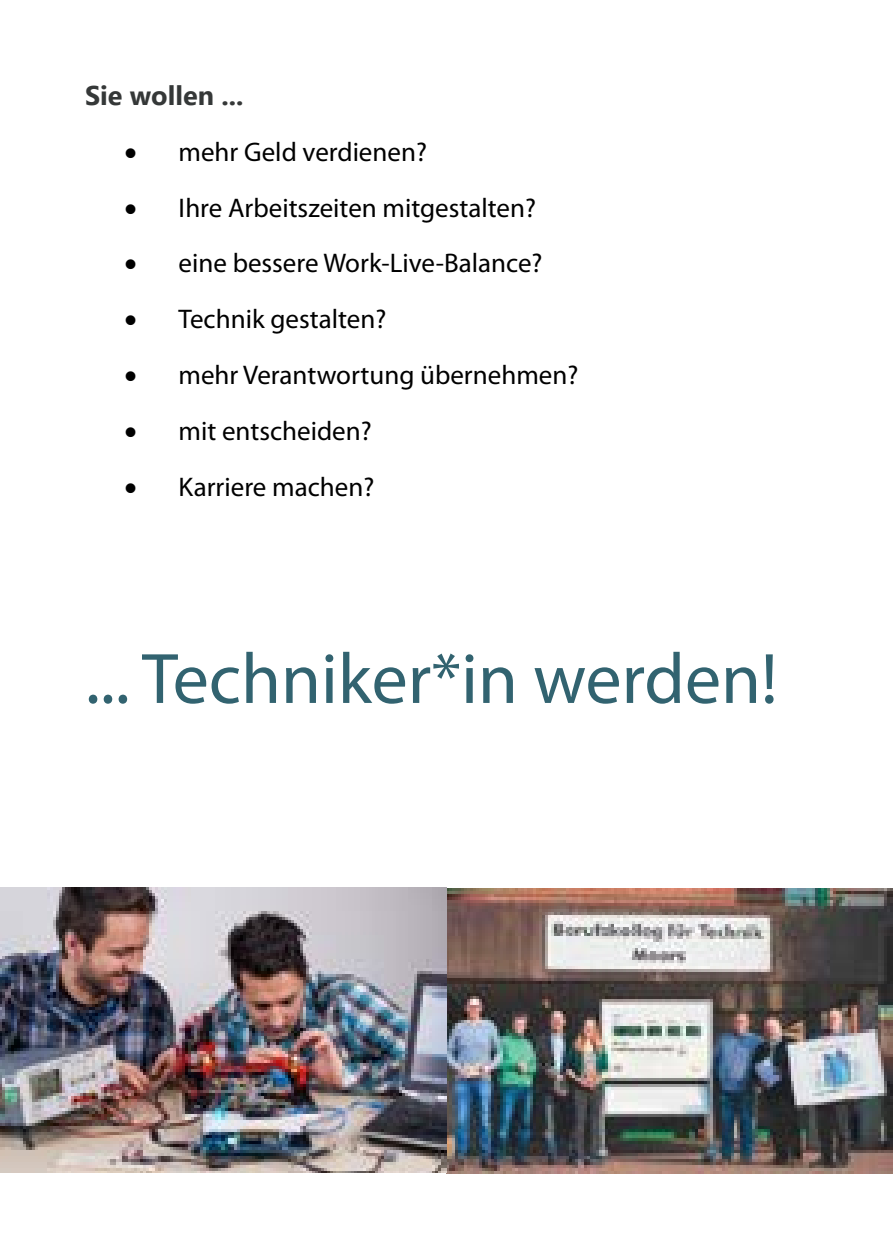
<style>
.page{position:relative;width:893px;height:1259px;background:#fff}
.page>*{position:absolute;margin:0;border:0;box-sizing:border-box;transform-origin:0 0}
.t1{font:72px "Myriad Pro";color:#326370}
.t2{font:27px "Myriad Pro";color:#000}
.t3{font:700 27px "Segoe UI";color:#353838}
</style>
<div class="page">
<img style="left:0;top:888px;width:893px;height:285px">
<p class="t3" style="left:85px;top:70px;width:160px">Sie wollen ...</p>
<p class="t2" style="left:125px;top:135px;width:304px">• mehr Geld verdienen?</p>
<p class="t2" style="left:125px;top:191px;width:413px">• Ihre Arbeitszeiten mitgestalten?</p>
<p class="t2" style="left:125px;top:247px;width:419px">• eine bessere Work-Live-Balance?</p>
<p class="t2" style="left:125px;top:303px;width:263px">• Technik gestalten?</p>
<p class="t2" style="left:125px;top:359px;width:455px">• mehr Verantwortung übernehmen?</p>
<p class="t2" style="left:125px;top:414px;width:249px">• mit entscheiden?</p>
<p class="t2" style="left:125px;top:470px;width:251px">• Karriere machen?</p>
<h1 class="t1" style="left:85px;top:634px;width:694px">... Techniker*in werden!</h1>
</div>
